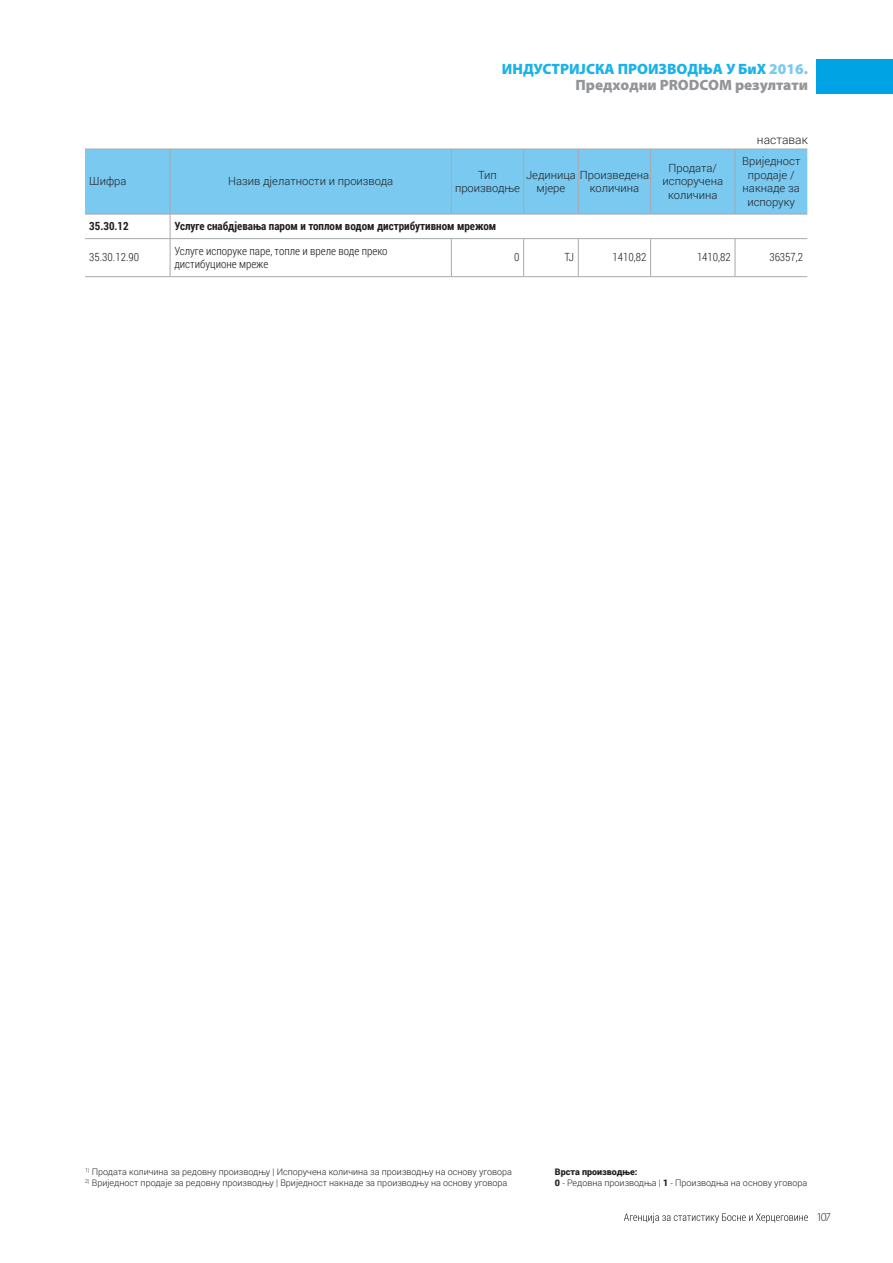
<style>
.page{position:relative;width:893px;height:1263px;background:#fff}
.page>*{position:absolute;margin:0;border:0;box-sizing:border-box;transform-origin:0 0}
.t1{font:900 15px/16.5px "Myriad Pro";color:#1ab3e9;text-align:right}
.t2{font:300 12px "Roboto";color:#231f20}
.t3{font:300 12px "Myriad Pro";color:#231f20}
.t4{font:300 11.25px/13.5px "Roboto";color:#231f20;text-align:center}
.t5{font:300 11.25px/13.5px "Roboto Condensed";color:#231f20}
.t6{font:700 11.25px "Roboto Condensed";color:#231f20}
.t7{font:300 9px/10.8px "Roboto";color:#231f20}
.s1{color:#79c9f0}
.s2{color:#939598}
.s3{font-weight:900}
</style>
<div class="page">
<div style="left:816px;top:60px;width:77px;height:34px;background:#00a3e4"></div>
<svg style="left:624px;top:1213px;width:184px;height:10px"></svg>
<div style="left:85px;top:150px;width:722px;height:64px;background:#79c9f0"></div>
<hr style="left:85px;top:149px;width:85px;height:1px;background:#a8a9ad">
<hr style="left:170px;top:149px;width:281px;height:1px;background:#a8a9ad">
<hr style="left:170px;top:149px;width:1px;height:65px;background:#a8a9ad">
<hr style="left:451px;top:149px;width:73px;height:1px;background:#a8a9ad">
<hr style="left:451px;top:149px;width:1px;height:65px;background:#a8a9ad">
<hr style="left:524px;top:149px;width:54px;height:1px;background:#a8a9ad">
<hr style="left:523px;top:149px;width:1px;height:65px;background:#a8a9ad">
<hr style="left:578px;top:149px;width:73px;height:1px;background:#a8a9ad">
<hr style="left:578px;top:149px;width:1px;height:65px;background:#a8a9ad">
<hr style="left:651px;top:149px;width:84px;height:1px;background:#a8a9ad">
<hr style="left:650px;top:149px;width:1px;height:65px;background:#a8a9ad">
<hr style="left:735px;top:149px;width:72px;height:1px;background:#a8a9ad">
<hr style="left:735px;top:149px;width:1px;height:65px;background:#a8a9ad">
<hr style="left:85px;top:214px;width:85px;height:1px;background:#a8a9ad">
<hr style="left:170px;top:214px;width:281px;height:1px;background:#a8a9ad">
<svg style="left:170px;top:214px;width:1px;height:24px"></svg>
<hr style="left:451px;top:214px;width:73px;height:1px;background:#a8a9ad">
<hr style="left:524px;top:214px;width:54px;height:1px;background:#a8a9ad">
<hr style="left:578px;top:214px;width:73px;height:1px;background:#a8a9ad">
<hr style="left:651px;top:214px;width:84px;height:1px;background:#a8a9ad">
<hr style="left:735px;top:214px;width:72px;height:1px;background:#a8a9ad">
<hr style="left:85px;top:238px;width:85px;height:1px;background:#a8a9ad">
<hr style="left:170px;top:238px;width:281px;height:1px;background:#a8a9ad">
<hr style="left:170px;top:239px;width:1px;height:37px;background:#a8a9ad">
<hr style="left:451px;top:238px;width:73px;height:1px;background:#a8a9ad">
<hr style="left:451px;top:239px;width:1px;height:37px;background:#a8a9ad">
<hr style="left:524px;top:238px;width:54px;height:1px;background:#a8a9ad">
<hr style="left:523px;top:239px;width:1px;height:37px;background:#a8a9ad">
<hr style="left:578px;top:238px;width:73px;height:1px;background:#a8a9ad">
<hr style="left:578px;top:239px;width:1px;height:37px;background:#a8a9ad">
<hr style="left:651px;top:238px;width:84px;height:1px;background:#a8a9ad">
<hr style="left:650px;top:239px;width:1px;height:37px;background:#a8a9ad">
<hr style="left:735px;top:238px;width:72px;height:1px;background:#a8a9ad">
<hr style="left:735px;top:239px;width:1px;height:37px;background:#a8a9ad">
<hr style="left:85px;top:276px;width:85px;height:1px;background:#a8a9ad">
<hr style="left:170px;top:276px;width:281px;height:1px;background:#a8a9ad">
<hr style="left:451px;top:276px;width:73px;height:1px;background:#a8a9ad">
<hr style="left:524px;top:276px;width:54px;height:1px;background:#a8a9ad">
<hr style="left:578px;top:276px;width:73px;height:1px;background:#a8a9ad">
<hr style="left:651px;top:276px;width:84px;height:1px;background:#a8a9ad">
<hr style="left:735px;top:276px;width:72px;height:1px;background:#a8a9ad">
<h1 class="t1" style="left:502px;top:61px;width:307px">ИНДУСTРИJСКA ПРOИЗВOДЊA У БиХ <span class="s1">2016.<br></span><span class="s2">Прeдхoдни PRODCOM рeзултaти</span></h1>
<p class="t4" style="left:89px;top:174px;width:39px">Шифра</p>
<p class="t4" style="left:228px;top:174px;width:167px">Назив дјелатности и производа</p>
<p class="t4" style="left:455px;top:167px;width:66px">Тип производње</p>
<p class="t4" style="left:537px;top:167px;width:114px;text-align:left;text-indent:-11px">Јединица Произведена мјере</p>
<p class="t4" style="left:590px;top:181px;width:51px">количина</p>
<h2 class="t2" style="left:757px;top:132px;width:52px">нaстaвaк</h2>
<p class="t4" style="left:662px;top:161px;width:62px">Продата/ испоручена количина</p>
<p class="t4" style="left:742px;top:154px;width:60px">Вриједност продаје / накнаде за испоруку</p>
<p class="t6" style="left:89px;top:218px;width:41px">35.30.12</p>
<p class="t6" style="left:174px;top:218px;width:323px">Услуге снабдјевања паром и топлом водом дистрибутивном мрежом</p>
<p class="t5" style="left:89px;top:250px;width:51px">35.30.12.90</p>
<p class="t5" style="left:174px;top:244px;width:215px">Услуге испоруке паре, топле и вреле воде преко дистибуционе мреже</p>
<p class="t5" style="left:514px;top:250px;width:7px">0</p>
<p class="t5" style="left:564px;top:250px;width:11px">TJ</p>
<p class="t5" style="left:613px;top:250px;width:35px">1410,82</p>
<p class="t5" style="left:697px;top:250px;width:35px">1410,82</p>
<p class="t5" style="left:769px;top:250px;width:35px">36357,2</p>
<p class="t7" style="left:85px;top:1166px;width:428px"><sup>1)</sup> Прoдaтa кoличинa зa рeдoвну прoизвoдњу | Испoручeнa кoличинa зa прoизвoдњу нa oснoву угoвoрa</p>
<p class="t7" style="left:85px;top:1177px;width:424px"><sup>2)</sup> Вриjeднoст прoдaje зa рeдoвну прoизвoдњу | Вриjeднoст нaкнaдe зa прoизвoдњу нa oснoву угoвoрa</p>
<p class="t7" style="left:555px;top:1166px;width:254px"><span class="s3">Врстa прoизвoдњe:<br>0</span> - Рeдoвнa прoизвoдњa | <span class="s3">1</span> - Прoизвoдњa нa oснoву угoвoрa</p>
<h2 class="t3" style="left:816px;top:1210px;width:16px">107</h2>
</div>
